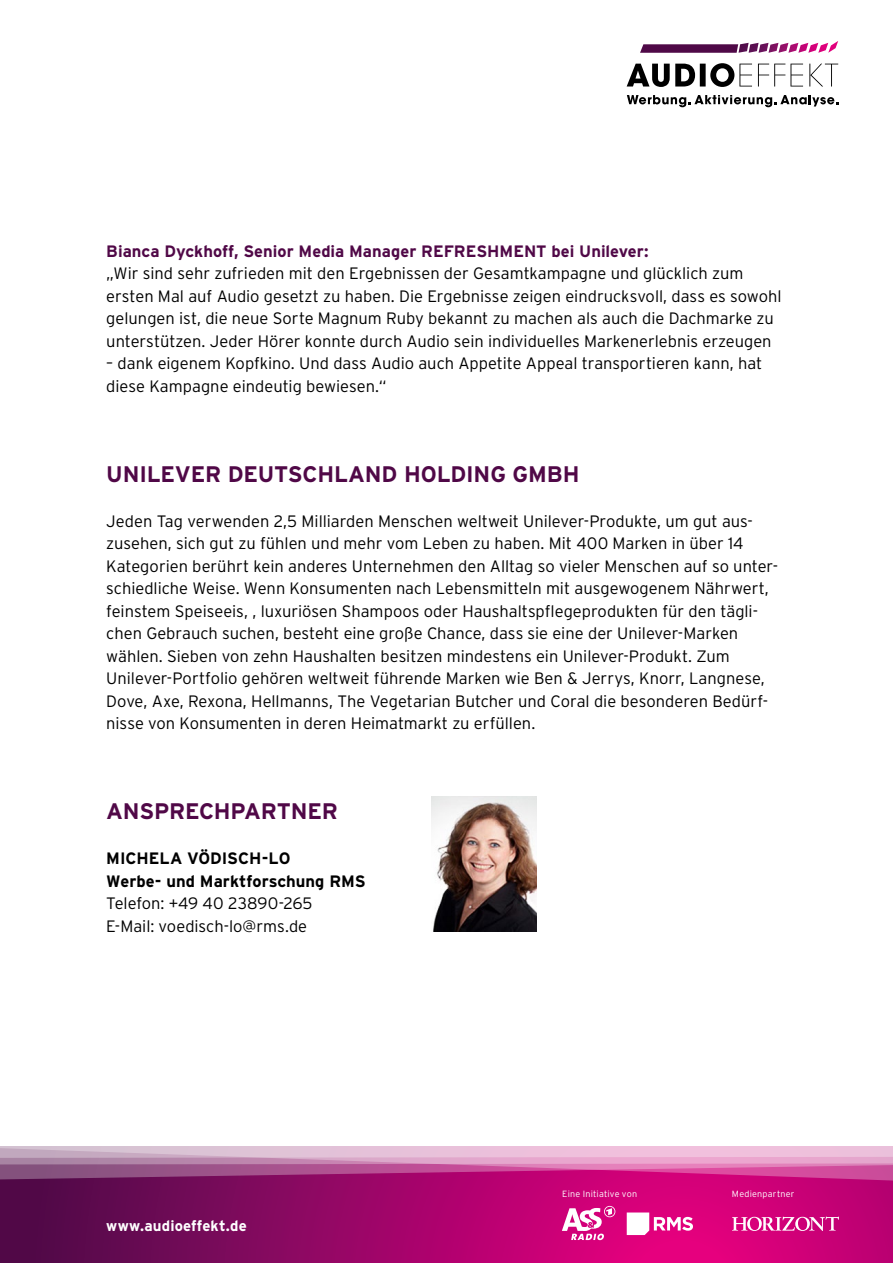
<style>
.page{position:relative;width:893px;height:1263px;background:#fff}
.page>*{position:absolute;margin:0;border:0;box-sizing:border-box;transform-origin:0 0}
.t1{font:700 22.5px "Interstate";letter-spacing:-.01em;color:#500847}
.t2{font:300 16.5px/22.5px "Interstate";color:#000}
.t3{font:700 16.5px "Interstate";color:#500847}
.t4{font:700 16.5px/22.5px "Interstate";color:#000}
.t5{font:700 15px "Interstate";letter-spacing:.01em;color:#fff}
.t6{font:300 9px "Interstate";letter-spacing:.025em;color:#fff}
</style>
<div class="page">
<svg style="left:640px;top:41px;width:198px;height:12px"></svg>
<svg style="left:627px;top:63px;width:211px;height:24px"></svg>
<svg style="left:627px;top:95px;width:211px;height:12px"></svg>
<svg style="left:0;top:1188px;width:893px;height:75px;background:#a00467"></svg>
<svg style="left:0;top:1164px;width:893px;height:24px;background:#ad297d"></svg>
<svg style="left:0;top:1146px;width:893px;height:18px;background:#ddb0cd"></svg>
<svg style="left:732px;top:1216px;width:107px;height:15px;background:#df54a4"></svg>
<svg style="left:627px;top:1212px;width:66px;height:23px"></svg>
<svg style="left:562px;top:1206px;width:53px;height:34px"></svg>
<img style="left:432px;top:796px;width:105px;height:135px">
<p class="t3" style="left:106px;top:241px;width:544px">Bianca Dyckhoff, Senior Media Manager REFRESHMENT bei Unilever:</p>
<p class="t2" style="left:106px;top:262px;width:677px">„Wir sind sehr zufrieden mit den Ergebnissen der Gesamtkampagne und glücklich zum ersten Mal auf Audio gesetzt zu haben. Die Ergebnisse zeigen eindrucksvoll, dass es sowohl gelungen ist, die neue Sorte Magnum Ruby bekannt zu machen als auch die Dachmarke zu unterstützen. Jeder Hörer konnte durch Audio sein individuelles Markenerlebnis erzeugen</p>
<p class="t2" style="left:106px;top:352px;width:658px">– dank eigenem Kopfkino. Und dass Audio auch Appetite Appeal transportieren kann, hat diese Kampagne eindeutig bewiesen.“</p>
<h1 class="t1" style="left:106px;top:461px;width:475px">UNILEVER DEUTSCHLAND HOLDING GMBH</h1>
<p class="t2" style="left:106px;top:509px;width:673px">Jeden Tag verwenden 2,5 Milliarden Menschen weltweit Unilever-Produkte, um gut aus&shy;zusehen, sich gut zu fühlen und mehr vom Leben zu haben. Mit 400 Marken in über 14<br>Kategorien berührt kein anderes Unternehmen den Alltag so vieler Menschen auf so unter&shy;schiedliche Weise. Wenn Konsumenten nach Lebensmitteln mit ausgewogenem Nährwert, feinstem Speiseeis, , luxuriösen Shampoos oder Haushaltspflegeprodukten für den tägli&shy;chen Gebrauch suchen, besteht eine große Chance, dass sie eine der Unilever-Marken wählen. Sieben von zehn Haushalten besitzen mindestens ein Unilever-Produkt. Zum Unilever-Portfolio gehören weltweit führende Marken wie Ben &amp; Jerrys, Knorr, Langnese, Dove, Axe, Rexona, Hellmanns, The Vegetarian Butcher und Coral die besonderen Bedürf&shy;nisse von Konsumenten in deren Heimatmarkt zu erfüllen.</p>
<h1 class="t1" style="left:106px;top:799px;width:233px">ANSPRECHPARTNER</h1>
<p class="t4" style="left:106px;top:847px;width:261px">MICHELA VÖDISCH-LO<br>Werbe- und Marktforschung RMS</p>
<p class="t2" style="left:106px;top:892px;width:208px">Telefon: +49 40 23890-265<br>E-Mail: voedisch-lo@rms.de</p>
<p class="t5" style="left:106px;top:1217px;width:142px">www.audioeffekt.de</p>
<p class="t6" style="left:562px;top:1189px;width:76px">Eine Initiative von</p>
<p class="t6" style="left:732px;top:1189px;width:64px">Medienpartner</p>
</div>
